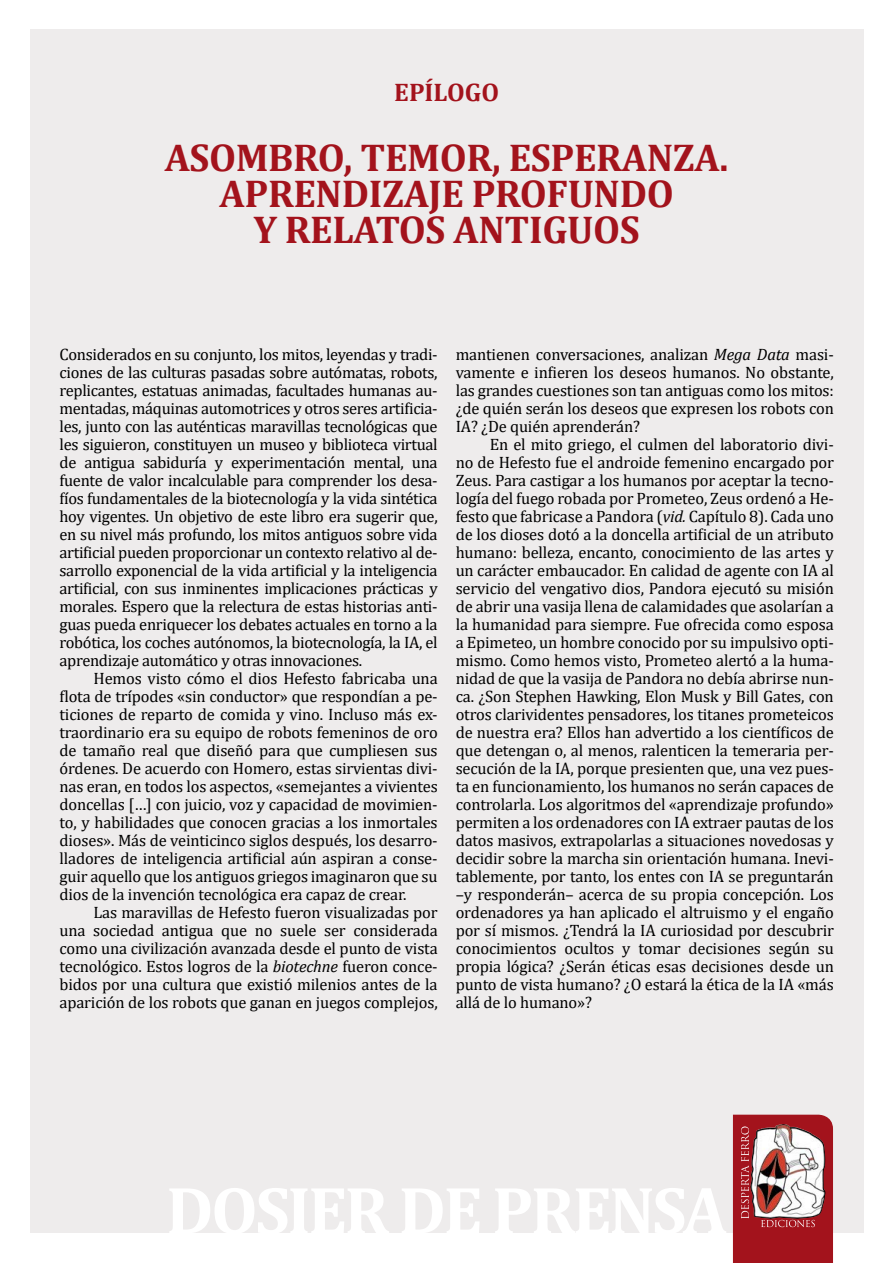
<style>
.page{position:relative;width:893px;height:1263px;background:#fff}
.page>*{position:absolute;margin:0;border:0;box-sizing:border-box;transform-origin:0 0}
.t1{font:700 39px/36px "Cambria";letter-spacing:-.01em;color:#a3131c;text-align:center}
.t2{font:700 25.5px "Cambria";color:#a3131c}
.t3{font:16.5px/18px "Cambria";letter-spacing:-.01em;color:#000;text-align:justify}
.s1{font-style:italic}
</style>
<div class="page">
<div style="left:30px;top:30px;width:833px;height:1203px;background:#eeecec"></div>
<svg style="left:733px;top:1115px;width:100px;height:148px;background:#b25c60"></svg>
<h2 class="t2" style="left:394px;top:74px;width:106px">EPÍLOGO</h2>
<h1 class="t1" style="left:165px;top:138px;width:565px">ASOMBRO, TEMOR, ESPERANZA.<br>APRENDIZAJE PROFUNDO<br>Y RELATOS ANTIGUOS</h1>
<p class="t3" style="left:60px;top:345px;width:380px">Considerados en su conjunto, los mitos, leyendas y tradi&shy;ciones de las culturas pasadas sobre autómatas, robots, replicantes, estatuas animadas, facultades humanas au&shy;mentadas, máquinas automotrices y otros seres artificia&shy;les, junto con las auténticas maravillas tecnológicas que les siguieron, constituyen un museo y biblioteca virtual de antigua sabiduría y experimentación mental, una fuente de valor incalculable para comprender los desa&shy;fíos fundamentales de la biotecnología y la vida sintética hoy vigentes. Un objetivo de este libro era sugerir que, en su nivel más profundo, los mitos antiguos sobre vida artificial pueden proporcionar un contexto relativo al de&shy;sarrollo exponencial de la vida artificial y la inteligencia artificial, con sus inminentes implicaciones prácticas y morales. Espero que la relectura de estas historias anti&shy;guas pueda enriquecer los debates actuales en torno a la robótica, los coches autónomos, la biotecnología, la IA, el aprendizaje automático y otras innovaciones.</p>
<p class="t3" style="left:60px;top:669px;width:380px;text-indent:34px">Hemos visto cómo el dios Hefesto fabricaba una flota de trípodes «sin conductor» que respondían a pe&shy;ticiones de reparto de comida y vino. Incluso más ex&shy;traordinario era su equipo de robots femeninos de oro de tamaño real que diseñó para que cumpliesen sus órdenes. De acuerdo con Homero, estas sirvientas divi&shy;nas eran, en todos los aspectos, «semejantes a vivientes doncellas […] con juicio, voz y capacidad de movimien&shy;to, y habilidades que conocen gracias a los inmortales dioses». Más de veinticinco siglos después, los desarro&shy;lladores de inteligencia artificial aún aspiran a conse&shy;guir aquello que los antiguos griegos imaginaron que su dios de la invención tecnológica era capaz de crear.</p>
<p class="t3" style="left:60px;top:903px;width:380px;text-indent:34px">Las maravillas de Hefesto fueron visualizadas por una sociedad antigua que no suele ser considerada como una civilización avanzada desde el punto de vista tecnológico. Estos logros de la <span class="s1">biotechne</span> fueron conce&shy;bidos por una cultura que existió milenios antes de la aparición de los robots que ganan en juegos complejos,</p>
<p class="t3" style="left:456px;top:345px;width:380px">mantienen conversaciones, analizan <span class="s1">Mega Data</span> masi&shy;vamente e infieren los deseos humanos. No obstante, las grandes cuestiones son tan antiguas como los mitos: ¿de quién serán los deseos que expresen los robots con IA? ¿De quién aprenderán?</p>
<p class="t3" style="left:456px;top:435px;width:380px;text-indent:34px">En el mito griego, el culmen del laboratorio divi&shy;no de Hefesto fue el androide femenino encargado por Zeus. Para castigar a los humanos por aceptar la tecno&shy;logía del fuego robada por Prometeo, Zeus ordenó a He&shy;festo que fabricase a Pandora (<span class="s1">vid.</span> Capítulo 8). Cada uno de los dioses dotó a la doncella artificial de un atributo humano: belleza, encanto, conocimiento de las artes y un carácter embaucador. En calidad de agente con IA al servicio del vengativo dios, Pandora ejecutó su misión de abrir una vasija llena de calamidades que asolarían a la humanidad para siempre. Fue ofrecida como esposa a Epimeteo, un hombre conocido por su impulsivo opti&shy;mismo. Como hemos visto, Prometeo alertó a la huma&shy;nidad de que la vasija de Pandora no debía abrirse nun&shy;ca. ¿Son Stephen Hawking, Elon Musk y Bill Gates, con otros clarividentes pensadores, los titanes prometeicos de nuestra era? Ellos han advertido a los científicos de que detengan o, al menos, ralenticen la temeraria per&shy;secución de la IA, porque presienten que, una vez pues&shy;ta en funcionamiento, los humanos no serán capaces de controlarla. Los algoritmos del «aprendizaje profundo» permiten a los ordenadores con IA extraer pautas de los datos masivos, extrapolarlas a situaciones novedosas y decidir sobre la marcha sin orientación humana. Inevi&shy;tablemente, por tanto, los entes con IA se preguntarán –y responderán– acerca de su propia concepción. Los ordenadores ya han aplicado el altruismo y el engaño por sí mismos. ¿Tendrá la IA curiosidad por descubrir conocimientos ocultos y tomar decisiones según su propia lógica? ¿Serán éticas esas decisiones desde un punto de vista humano? ¿O estará la ética de la IA «más allá de lo humano»?</p>
</div>
